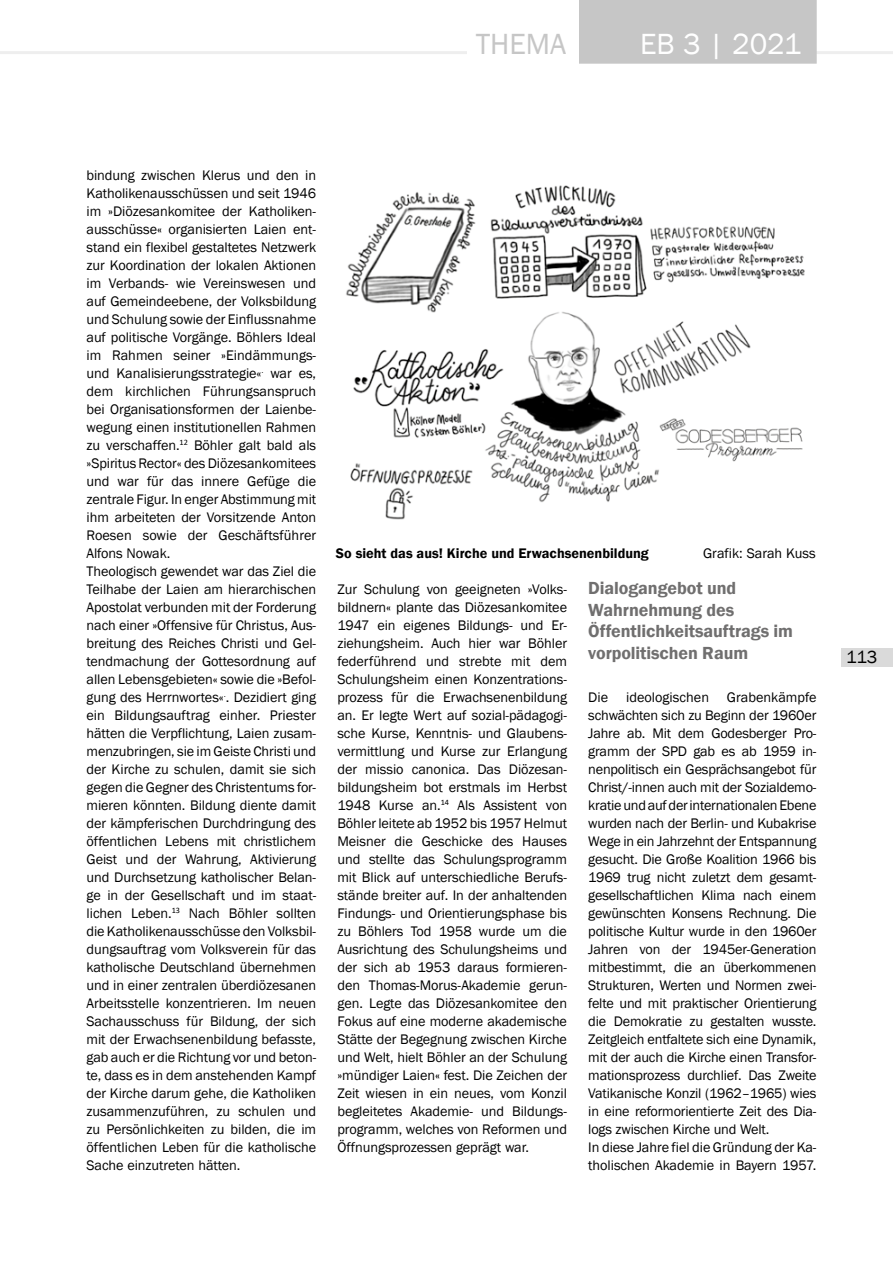
<style>
.page{position:relative;width:893px;height:1263px;background:#fff}
.page>*{position:absolute;margin:0;border:0;box-sizing:border-box;transform-origin:0 0}
.t1{font:30px "Franklin Gothic";color:#fff}
.t2{font:30px "Franklin Gothic";color:#c6c6c6}
.t3{font:600 18px/21.6px "Franklin Gothic";letter-spacing:-.005em;color:#706f6f}
.t4{font:18px "Franklin Gothic";color:#000}
.t5{font:14.25px/18px "Franklin Gothic";letter-spacing:-.005em;color:#000}
.t6{font:600 14.25px "Franklin Gothic";color:#000}
</style>
<div class="page">
<hr style="left:0;top:51px;width:893px;height:3px;background:#c6c6c6">
<div style="left:579px;top:0;width:238px;height:64px;background:#c6c6c6"></div>
<div style="left:471px;top:0;width:103px;height:66px;background:#fff"></div>
<div style="left:566px;top:0;width:13px;height:64px;background:#fff"></div>
<div style="left:467px;top:51px;width:13px;height:16px;background:#fff"></div>
<div style="left:841px;top:648px;width:51px;height:18px;background:#dadada"></div>
<div style="left:842px;top:648px;width:51px;height:18px;background:#dadada"></div>
<img style="left:346px;top:185px;width:459px;height:335px">
<h1 class="t2" style="left:476px;top:25px;width:92px">THEMA</h1>
<h1 class="t1" style="left:640px;top:25px;width:163px">EB 3 | 2021</h1>
<p class="t5" style="left:87px;top:167px;width:231px">bindung zwischen Klerus und den in Katholikenausschüssen und seit 1946 im »Diözesankomitee der Katholiken&shy;ausschüsse« organisierten Laien ent&shy;stand ein flexibel gestaltetes Netzwerk zur Koordination der lokalen Aktionen im Verbands- wie Vereinswesen und auf Gemeindeebene, der Volksbildung und Schulung sowie der Einflussnahme auf politische Vorgänge. Böhlers Ideal im Rahmen seiner »Eindämmungs&shy;und Kanalisierungsstrategie«<sup>.</sup> war es, dem kirchlichen Führungsanspruch bei Organisationsformen der Laienbe&shy;wegung einen institutionellen Rahmen zu verschaffen.<sup>12</sup> Böhler galt bald als »Spiritus Rector« des Diözesankomitees und war für das innere Gefüge die zentrale Figur. In enger Abstimmung mit ihm arbeiteten der Vorsitzende Anton Roesen sowie der Geschäftsführer Alfons Nowak.<br>Theologisch gewendet war das Ziel die Teilhabe der Laien am hierarchischen Apostolat verbunden mit der Forderung nach einer »Offensive für Christus, Aus&shy;breitung des Reiches Christi und Gel&shy;tendmachung der Gottesordnung auf allen Lebensgebieten« sowie die »Befol&shy;gung des Herrnwortes«<sup>.</sup>. Dezidiert ging ein Bildungsauftrag einher. Priester hätten die Verpflichtung, Laien zusam&shy;menzubringen, sie im Geiste Christi und der Kirche zu schulen, damit sie sich gegen die Gegner des Christentums for&shy;mieren könnten. Bildung diente damit der kämpferischen Durchdringung des öffentlichen Lebens mit christlichem Geist und der Wahrung, Aktivierung und Durchsetzung katholischer Belan&shy;ge in der Gesellschaft und im staat&shy;lichen Leben.<sup>13</sup> Nach Böhler sollten die Katholikenausschüsse den Volksbil&shy;dungsauftrag vom Volksverein für das katholische Deutschland übernehmen und in einer zentralen überdiözesanen Arbeitsstelle konzentrieren. Im neuen Sachausschuss für Bildung, der sich mit der Erwachsenenbildung befasste, gab auch er die Richtung vor und beton&shy;te, dass es in dem anstehenden Kampf der Kirche darum gehe, die Katholiken zusammenzuführen, zu schulen und zu Persönlichkeiten zu bilden, die im öffentlichen Leben für die katholische Sache einzutreten hätten.</p>
<p class="t6" style="left:336px;top:544px;width:314px">So sieht das aus! Kirche und Erwachsenenbildung</p>
<p class="t5" style="left:703px;top:545px;width:114px">Grafik: Sarah Kuss</p>
<p class="t5" style="left:337px;top:581px;width:231px;text-align:justify">Zur Schulung von geeigneten »Volks&shy;bildnern« plante das Diözesankomitee 1947 ein eigenes Bildungs- und Er&shy;ziehungsheim. Auch hier war Böhler federführend und strebte mit dem Schulungsheim einen Konzentrations&shy;prozess für die Erwachsenenbildung an. Er legte Wert auf sozial-pädagogi&shy;sche Kurse, Kenntnis- und Glaubens&shy;vermittlung und Kurse zur Erlangung der missio canonica. Das Diözesan&shy;bildungsheim bot erstmals im Herbst 1948 Kurse an.<sup>14</sup> Als Assistent von Böhler leitete ab 1952 bis 1957 Helmut Meisner die Geschicke des Hauses und stellte das Schulungsprogramm mit Blick auf unterschiedliche Berufs&shy;stände breiter auf. In der anhaltenden Findungs- und Orientierungsphase bis zu Böhlers Tod 1958 wurde um die Ausrichtung des Schulungsheims und der sich ab 1953 daraus formieren&shy;den Thomas-Morus-Akademie gerun&shy;gen. Legte das Diözesankomitee den Fokus auf eine moderne akademische Stätte der Begegnung zwischen Kirche und Welt, hielt Böhler an der Schulung »mündiger Laien« fest. Die Zeichen der Zeit wiesen in ein neues, vom Konzil begleitetes Akademie- und Bildungs&shy;programm, welches von Reformen und Öffnungsprozessen geprägt war.</p>
<p class="t3" style="left:588px;top:577px;width:206px">Dialogangebot und<br>Wahrnehmung des<br>Öffentlichkeitsauftrags im vorpolitischen Raum</p>
<p class="t5" style="left:588px;top:689px;width:230px;text-indent:139px">Grabenkämpfe schwächten sich zu Beginn der 1960er Jahre ab. Mit dem Godesberger Pro&shy;gramm der SPD gab es ab 1959 in&shy;nenpolitisch ein Gesprächsangebot für Christ/-innen auch mit der Sozialdemo&shy;kratie und auf der internationalen Ebene wurden nach der Berlin- und Kubakrise Wege in ein Jahrzehnt der Entspannung gesucht. Die Große Koalition 1966 bis 1969 trug nicht zuletzt dem gesamt&shy;gesellschaftlichen Klima nach einem gewünschten Konsens Rechnung. Die politische Kultur wurde in den 1960er Jahren von der 1945er-Generation mitbestimmt, die an überkommenen Strukturen, Werten und Normen zwei&shy;felte und mit praktischer Orientierung die Demokratie zu gestalten wusste.<br>Zeitgleich entfaltete sich eine Dynamik, mit der auch die Kirche einen Transfor&shy;mationsprozess durchlief. Das Zweite Vatikanische Konzil (1962–1965) wies in eine reformorientierte Zeit des Dia&shy;logs zwischen Kirche und Welt.<br>In diese Jahre fiel die Gründung der Ka&shy;tholischen Akademie in Bayern 1957.</p>
<p class="t5" style="left:588px;top:689px;width:21px">Die</p>
<p class="t5" style="left:626px;top:689px;width:84px">ideologischen</p>
<p class="t4" style="left:846px;top:646px;width:33px">113</p>
</div>
